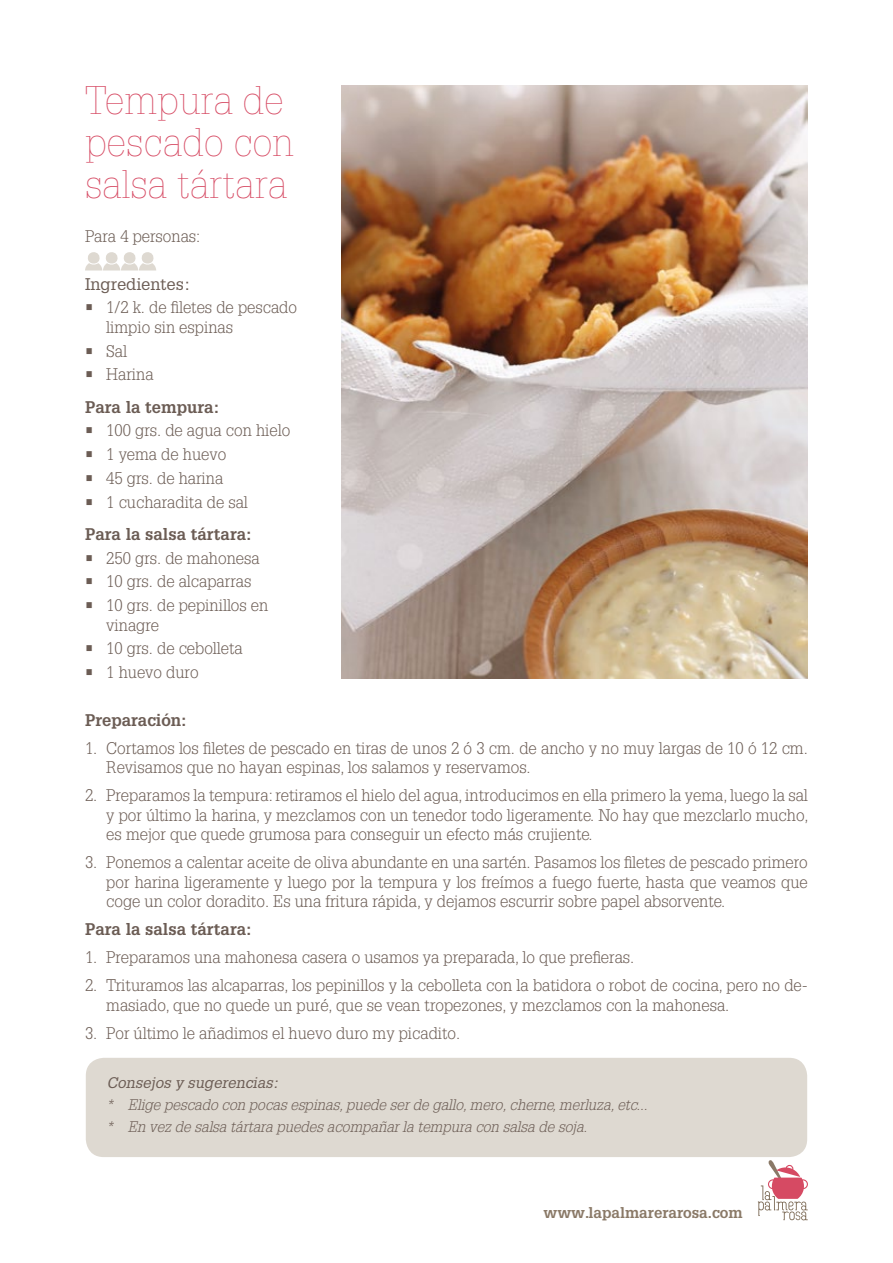
<style>
.page{position:relative;width:893px;height:1263px;background:#fff}
.page>*{position:absolute;margin:0;border:0;box-sizing:border-box;transform-origin:0 0}
.t1{font:100 39px/42px "Glypha";color:#d64a63}
.t2{font:300 16.5px/19.5px "Glypha";color:#6b5c54}
.t3{font:700 16.5px "Glypha";color:#6b5c54}
.t4{font:16.5px "Glypha";color:#6b5c54}
.t5{font:italic 300 15px/22.2px "Glypha";color:#6b5c54}
.t6{font:700 15px "Glypha";color:#8a7967}
.t7{font:italic 15px "Glypha";color:#6b5c54}
</style>
<div class="page">
<svg style="left:758px;top:1160px;width:50px;height:60px"></svg>
<div style="left:86px;top:1058px;width:721px;height:99px;background:#ded9d1;border-radius:18px"></div>
<img style="left:341px;top:85px;width:466px;height:594px">
<svg style="left:85px;top:252px;width:71px;height:18px"></svg>
<h1 class="t1" style="left:85px;top:80px;width:211px">Tempura de pescado con salsa tártara</h1>
<p class="t2" style="left:85px;top:227px;width:117px">Para 4 personas:</p>
<p class="t4" style="left:85px;top:274px;width:107px">Ingredientes:</p>
<p class="t2" style="left:106px;top:298px;width:192px;text-indent:-21px">• 1/2 k. de filetes de pescado limpio sin espinas</p>
<p class="t2" style="left:85px;top:341px;width:44px">• Sal</p>
<p class="t2" style="left:85px;top:365px;width:70px">• Harina</p>
<p class="t3" style="left:85px;top:396px;width:136px">Para la tempura:</p>
<p class="t2" style="left:85px;top:421px;width:207px">• 100 grs. de agua con hielo</p>
<p class="t2" style="left:85px;top:445px;width:143px">• 1 yema de huevo</p>
<p class="t2" style="left:85px;top:469px;width:140px">• 45 grs. de harina</p>
<p class="t2" style="left:85px;top:492px;width:164px">• 1 cucharadita de sal</p>
<p class="t3" style="left:85px;top:524px;width:168px">Para la salsa tártara:</p>
<p class="t2" style="left:85px;top:548px;width:176px">• 250 grs. de mahonesa</p>
<p class="t2" style="left:85px;top:572px;width:168px">• 10 grs. de alcaparras</p>
<p class="t2" style="left:106px;top:596px;width:164px;text-indent:-21px">• 10 grs. de pepinillos en vinagre</p>
<p class="t2" style="left:85px;top:639px;width:159px">• 10 grs. de cebolleta</p>
<p class="t2" style="left:85px;top:663px;width:115px">• 1 huevo duro</p>
<p class="t3" style="left:85px;top:709px;width:103px">Preparación:</p>
<p class="t2" style="left:106px;top:738px;width:703px;text-indent:-21px">1. Cortamos los filetes de pescado en tiras de unos 2 ó 3 cm. de ancho y no muy largas de 10 ó 12 cm.<br>Revisamos que no hayan espinas, los salamos y reservamos.</p>
<p class="t2" style="left:106px;top:786px;width:704px;text-align:justify;text-indent:-21px">2. Preparamos la tempura: retiramos el hielo del agua, introducimos en ella primero la yema, luego la sal y por último la harina, y mezclamos con un tenedor todo ligeramente. No hay que mezclarlo mucho, es mejor que quede grumosa para conseguir un efecto más crujiente.</p>
<p class="t2" style="left:106px;top:853px;width:703px;text-align:justify;text-indent:-21px">3. Ponemos a calentar aceite de oliva abundante en una sartén. Pasamos los filetes de pescado primero por harina ligeramente y luego por la tempura y los freímos a fuego fuerte, hasta que veamos que coge un color doradito. Es una fritura rápida, y dejamos escurrir sobre papel absorvente.</p>
<p class="t3" style="left:85px;top:919px;width:168px">Para la salsa tártara:</p>
<p class="t2" style="left:85px;top:948px;width:551px">1. Preparamos una mahonesa casera o usamos ya preparada, lo que prefieras.</p>
<p class="t2" style="left:106px;top:976px;width:703px;text-indent:-21px">2. Trituramos las alcaparras, los pepinillos y la cebolleta con la batidora o robot de cocina, pero no de&shy;masiado, que no quede un puré, que se vean tropezones, y mezclamos con la mahonesa.</p>
<p class="t2" style="left:85px;top:1023px;width:377px">3. Por último le añadimos el huevo duro my picadito.</p>
<p class="t7" style="left:107px;top:1073px;width:173px">Consejos y sugerencias:</p>
<p class="t5" style="left:107px;top:1094px;width:542px">* Elige pescado con pocas espinas, puede ser de gallo, mero, cherne, merluza, etc... * En vez de salsa tártara puedes acompañar la tempura con salsa de soja.</p>
<p class="t6" style="left:543px;top:1203px;width:201px">www.lapalmarerarosa.com</p>
</div>
